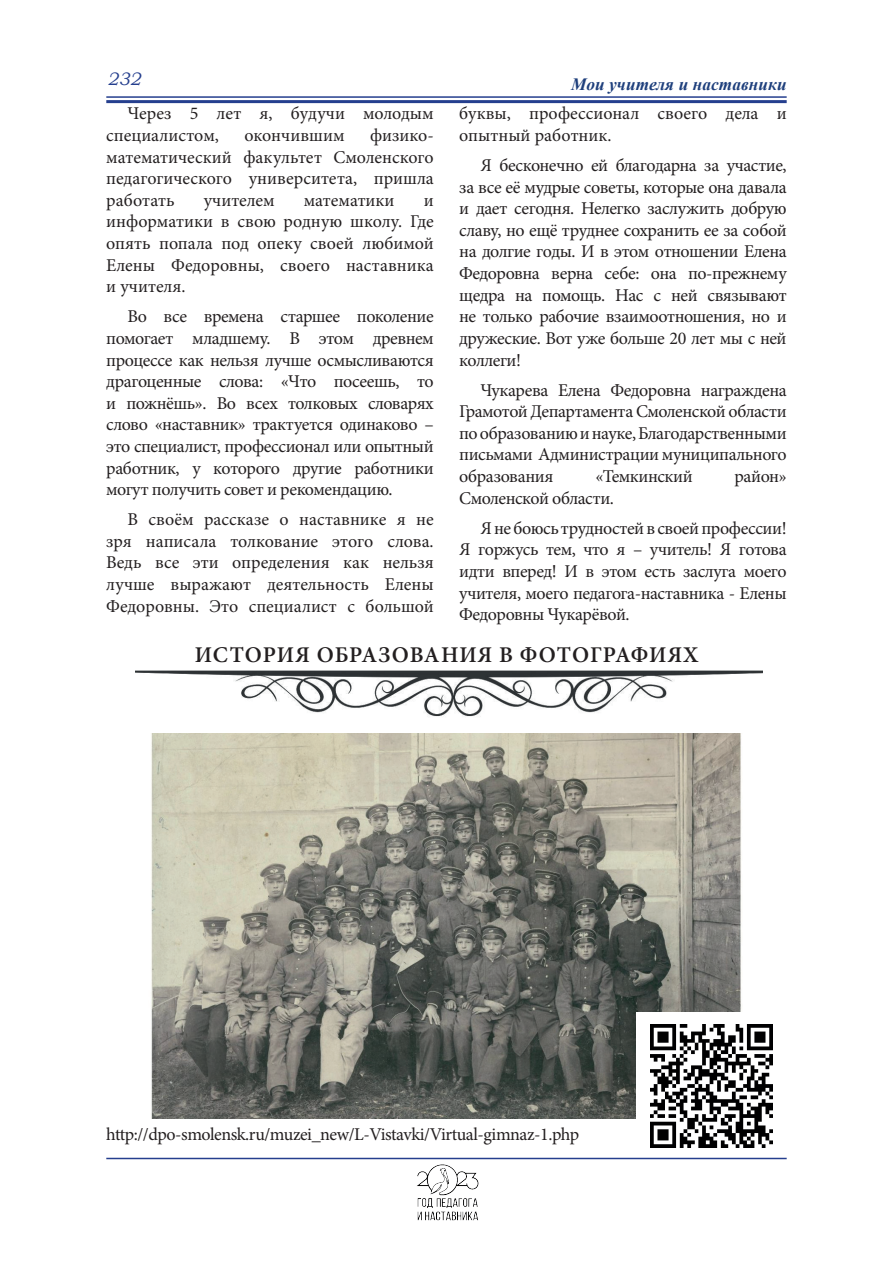
<style>
.page{position:relative;width:893px;height:1263px;background:#fff}
.page>*{position:absolute;margin:0;border:0;box-sizing:border-box;transform-origin:0 0}
.t1{font:600 22.5px "Minion Pro";letter-spacing:.04em;color:#231f20}
.t2{font:18px/21.6px "Minion Pro";letter-spacing:-.015em;color:#231f20;text-align:justify}
.t3{font:italic 18px "Bookman Old Style";color:#253f8e}
.t4{font:italic 700 17.25px "Times New Roman";letter-spacing:.005em;color:#1e3f7c}
</style>
<div class="page">
<hr style="left:106px;top:96px;width:681px;height:2px;background:#253f8e">
<hr style="left:106px;top:100px;width:681px;height:3px;background:#253f8e">
<img style="left:383px;top:1159px;width:127px;height:62px">
<hr style="left:106px;top:1158px;width:681px;height:1px;background:#253f8e">
<img style="left:135px;top:671px;width:627px;height:46px">
<img style="left:151px;top:733px;width:591px;height:385px">
<div style="left:636px;top:1012px;width:151px;height:145px;background:#fff"></div>
<img style="left:650px;top:1025px;width:122px;height:122px">
<p class="t3" style="left:108px;top:66px;width:35px">232</p>
<p class="t4" style="left:571px;top:72px;width:217px">Мои учителя и наставники</p>
<p class="t2" style="left:106px;top:103px;width:329px;text-indent:21px">Через 5 лет я, будучи молодым специалистом,</p>
<p class="t2" style="left:459px;top:103px;width:329px">буквы, профессионал своего дела и опытный работник.</p>
<p class="t2" style="left:459px;top:155px;width:329px;text-indent:21px">Я бесконечно ей благодарна за участие, за все её мудрые советы, которые она давала и дает сегодня. Нелегко заслужить добрую славу, но ещё труднее сохранить ее за собой на долгие годы. И в этом отношении Елена Федоровна верна себе: она по-прежнему щедра на помощь. Нас с ней связывают не только рабочие взаимоотношения, но и дружеские. Вот уже больше 20 лет мы с ней коллеги!</p>
<p class="t2" style="left:459px;top:379px;width:329px;text-indent:21px">Чукарева Елена Федоровна награждена Грамотой Департамента Смоленской области по образованию и науке, Благодарственными письмами Администрации муниципального образования</p>
<p class="t2" style="left:106px;top:125px;width:329px;text-indent:264px">физико&shy;математический факультет Смоленского педагогического университета, пришла работать</p>
<p class="t2" style="left:245px;top:125px;width:101px">окончившим</p>
<p class="t2" style="left:204px;top:189px;width:72px">учителем</p>
<p class="t2" style="left:304px;top:189px;width:92px">математики</p>
<p class="t2" style="left:106px;top:189px;width:329px;text-indent:317px">и информатики в свою родную школу. Где опять попала под опеку своей любимой Елены Федоровны, своего наставника и учителя.</p>
<p class="t2" style="left:106px;top:306px;width:329px;text-indent:21px">Во все времена старшее поколение помогает младшему. В этом древнем процессе как нельзя лучше осмысливаются драгоценные слова: «Что посеешь, то и пожнёшь». Во всех толковых словарях слово «наставник» трактуется одинаково – это специалист, профессионал или опытный работник, у которого другие работники могут получить совет и рекомендацию.</p>
<p class="t2" style="left:106px;top:509px;width:329px;text-indent:21px">В своём рассказе о наставнике я не зря написала толкование этого слова.<br>Ведь все эти определения как нельзя лучше выражают деятельность Елены Федоровны. Это специалист с большой</p>
<p class="t2" style="left:595px;top:465px;width:99px">«Темкинский</p>
<p class="t2" style="left:734px;top:465px;width:54px">район»</p>
<p class="t2" style="left:480px;top:483px;width:308px;line-height:30.2px;text-indent:-21px">Смоленской области.<br>Я не боюсь трудностей в своей профессии!</p>
<p class="t2" style="left:459px;top:539px;width:329px">Я горжусь тем, что я – учитель! Я готова идти вперед! И в этом есть заслуга моего учителя, моего педагога-наставника - Елены Федоровны Чукарёвой.</p>
<p class="t1" style="left:195px;top:639px;width:505px">ИСТОРИЯ ОБРАЗОВАНИЯ В ФОТОГРАФИЯХ</p>
<p class="t2" style="left:106px;top:1123px;width:474px">http://dpo-smolensk.ru/muzei_new/L-Vistavki/Virtual-gimnaz-1.php</p>
</div>
